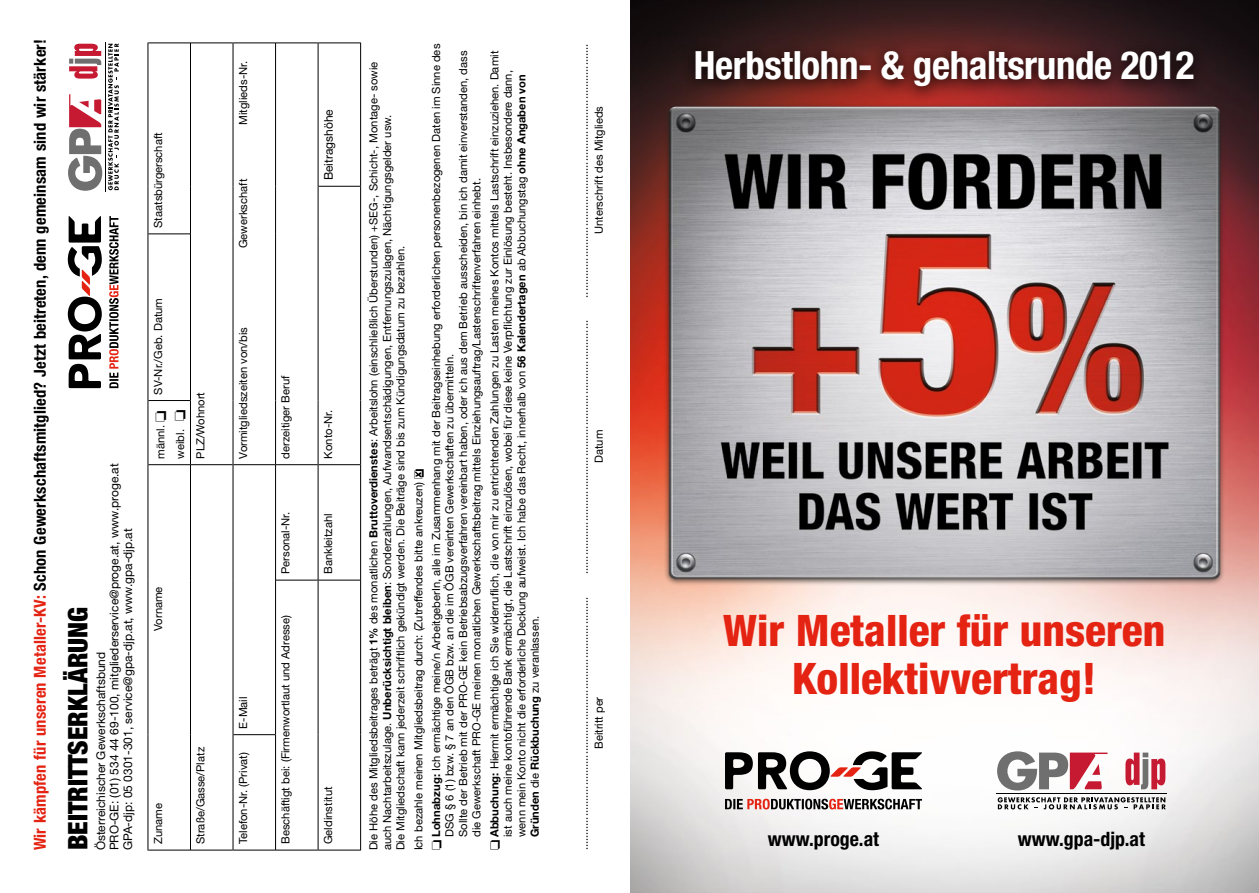
<style>
.page{position:relative;width:1259px;height:893px;background:#fff}
.page>*{position:absolute;margin:0;border:0;box-sizing:border-box;transform-origin:0 0}
.t1{font:800 condensed 43.5px/48px "Helvetica Neue LT Std";color:#e42313;text-align:center}
.t2{font:700 condensed 39px "Helvetica Neue LT Std";letter-spacing:-.01em;color:#fff}
.t3{font:900 condensed 27px "Helvetica Neue LT Std";color:#000}
.t4{font:700 condensed 19.8px "Helvetica Neue LT Std";color:#000}
.t5{font:700 condensed 16.5px "Helvetica Neue LT Std";letter-spacing:.01em;color:#000}
.t6{font:12px/13.5px "Helvetica Neue LT Std";color:#000}
.t7{font:11.25px/13.5px "Helvetica Neue LT Std";color:#000}
.s1{color:#e42313}
.s2{font-weight:700}
</style>
<div class="page">
<img style="left:630px;top:0;width:629px;height:751px">
<img style="left:655px;top:388px;width:578px;height:244px">
<div style="left:681px;top:39px;width:526px;height:63px;background:#000;opacity:.75"></div>
<svg style="left:630px;top:751px;width:629px;height:142px"></svg>
<hr style="left:148px;top:735px;width:1px;height:115px;background:#000">
<hr style="left:148px;top:850px;width:42px;height:1px;background:#000">
<hr style="left:148px;top:580px;width:1px;height:155px;background:#000">
<hr style="left:148px;top:465px;width:1px;height:115px;background:#000">
<hr style="left:148px;top:400px;width:1px;height:65px;background:#000">
<hr style="left:148px;top:464px;width:42px;height:1px;background:#000">
<hr style="left:148px;top:234px;width:1px;height:166px;background:#000">
<hr style="left:148px;top:400px;width:42px;height:1px;background:#000">
<hr style="left:190px;top:735px;width:1px;height:115px;background:#000">
<hr style="left:191px;top:850px;width:42px;height:1px;background:#000">
<hr style="left:190px;top:580px;width:1px;height:155px;background:#000">
<hr style="left:190px;top:465px;width:1px;height:115px;background:#000">
<hr style="left:190px;top:400px;width:1px;height:65px;background:#000">
<hr style="left:191px;top:464px;width:42px;height:1px;background:#000">
<hr style="left:190px;top:234px;width:1px;height:166px;background:#000">
<hr style="left:233px;top:735px;width:1px;height:115px;background:#000">
<hr style="left:233px;top:850px;width:42px;height:1px;background:#000">
<hr style="left:233px;top:580px;width:1px;height:155px;background:#000">
<hr style="left:233px;top:734px;width:42px;height:1px;background:#000">
<hr style="left:233px;top:465px;width:1px;height:115px;background:#000">
<hr style="left:233px;top:400px;width:1px;height:65px;background:#000">
<hr style="left:233px;top:464px;width:42px;height:1px;background:#000">
<hr style="left:233px;top:234px;width:1px;height:166px;background:#000">
<hr style="left:275px;top:735px;width:1px;height:115px;background:#000">
<hr style="left:276px;top:850px;width:42px;height:1px;background:#000">
<hr style="left:275px;top:580px;width:1px;height:155px;background:#000">
<hr style="left:275px;top:465px;width:1px;height:115px;background:#000">
<hr style="left:276px;top:580px;width:42px;height:1px;background:#000">
<hr style="left:275px;top:400px;width:1px;height:65px;background:#000">
<hr style="left:276px;top:464px;width:42px;height:1px;background:#000">
<hr style="left:275px;top:234px;width:1px;height:166px;background:#000">
<hr style="left:318px;top:850px;width:42px;height:1px;background:#000">
<hr style="left:318px;top:580px;width:42px;height:1px;background:#000">
<hr style="left:318px;top:735px;width:1px;height:115px;background:#000">
<hr style="left:318px;top:580px;width:1px;height:155px;background:#000">
<hr style="left:360px;top:735px;width:1px;height:115px;background:#000">
<hr style="left:360px;top:580px;width:1px;height:155px;background:#000">
<hr style="left:318px;top:465px;width:1px;height:115px;background:#000">
<hr style="left:360px;top:465px;width:1px;height:115px;background:#000">
<hr style="left:318px;top:400px;width:1px;height:65px;background:#000">
<hr style="left:318px;top:464px;width:42px;height:1px;background:#000">
<hr style="left:318px;top:234px;width:1px;height:166px;background:#000">
<hr style="left:360px;top:400px;width:1px;height:65px;background:#000">
<hr style="left:360px;top:234px;width:1px;height:166px;background:#000">
<svg style="left:415px;top:471px;width:7px;height:6px"></svg>
<svg style="left:67px;top:43px;width:1192px;height:345px"></svg>
<h3 class="t5" style="left:30px;top:850px;width:813px;rotate:-90deg"><span class="s1">Wir kämpfen für unseren Metaller-KV:</span> Schon Gewerkschaftsmitglied? Jetzt beitreten, denn gemeinsam sind wir stärker!</h3>
<p class="t6" style="left:94px;top:850px;width:388px;rotate:-90deg">Österreichischer Gewerkschaftsbund<br>PRO-GE: (01) 534 44 69-100, mitgliederservice@proge.at, www.proge.at<br>GPA-djp: 05 0301-301, service@gpa-djp.at, www.gpa-djp.at</p>
<h3 class="t3" style="left:61px;top:850px;width:245px;rotate:-90deg">BEITRITTSERKLÄRUNG</h3>
<p class="t7" style="left:151px;top:228px;width:97px;rotate:-90deg">Staatsbürgerschaft</p>
<p class="t7" style="left:151px;top:394px;width:98px;rotate:-90deg">SV-Nr./Geb. Datum</p>
<p class="t7" style="left:151px;top:459px;width:50px;line-height:19.5px;rotate:-90deg">männl. ❏ weibl. ❏</p>
<p class="t7" style="left:194px;top:459px;width:68px;rotate:-90deg">PLZ/Wohnort</p>
<p class="t7" style="left:151px;top:631px;width:46px;rotate:-90deg">Vorname</p>
<p class="t7" style="left:151px;top:844px;width:43px;rotate:-90deg">Zuname</p>
<p class="t7" style="left:194px;top:844px;width:99px;rotate:-90deg">Straße/Gasse/Platz</p>
<p class="t7" style="left:236px;top:125px;width:65px;rotate:-90deg">Mitglieds-Nr.</p>
<p class="t7" style="left:236px;top:248px;width:71px;rotate:-90deg">Gewerkschaft</p>
<p class="t7" style="left:236px;top:459px;width:133px;rotate:-90deg">Vormitgliedszeiten von/bis</p>
<p class="t7" style="left:236px;top:729px;width:34px;rotate:-90deg">E-Mail</p>
<p class="t7" style="left:236px;top:844px;width:93px;rotate:-90deg">Telefon-Nr. (Privat)</p>
<p class="t7" style="left:279px;top:459px;width:84px;rotate:-90deg">derzeitiger Beruf</p>
<p class="t7" style="left:279px;top:574px;width:64px;rotate:-90deg">Personal-Nr.</p>
<p class="t7" style="left:279px;top:844px;width:231px;rotate:-90deg">Beschäftigt bei: (Firmenwortlaut und Adresse)</p>
<p class="t6" style="left:321px;top:180px;width:73px;rotate:-90deg">Beitragshöhe</p>
<p class="t7" style="left:321px;top:459px;width:50px;rotate:-90deg">Konto-Nr.</p>
<p class="t7" style="left:321px;top:574px;width:62px;rotate:-90deg">Bankleitzahl</p>
<p class="t7" style="left:321px;top:844px;width:59px;rotate:-90deg">Geldinstitut</p>
<p class="t7" style="left:409px;top:850px;width:808px;line-height:17.7px;rotate:-90deg">Ich bezahle meinen Mitgliedsbeitrag durch: (Zutreffendes bitte ankreuzen) ❏<br>❏ <span class="s2">Lohnabzug:</span> Ich ermächtige meine/n ArbeitgeberIn, alle im Zusammenhang mit der Beitragseinhebung erforderlichen personenbezogenen Daten im Sinne des</p>
<p class="t7" style="left:443px;top:837px;width:788px;rotate:-90deg">DSG § 6 (1) bzw. § 7 an den ÖGB bzw. an die im ÖGB vereinten Gewerkschaften zu übermitteln.<br>Sollte der Betrieb mit der PRO-GE kein Betriebsabzugsverfahren vereinbart haben, oder ich aus dem Betrieb ausscheiden, bin ich damit einverstanden, dass die Gewerkschaft PRO-GE meinen monatlichen Gewerkschaftsbeitrag mittels Einziehungsauftrag/Lastenschriftenverfahren einhebt.</p>
<p class="t7" style="left:487px;top:837px;width:788px;text-indent:-13px;rotate:-90deg">❑ <span class="s2">Abbuchung:</span> Hiermit ermächtige ich Sie widerruflich, die von mir zu entrichtenden Zahlungen zu Lasten meines Kontos mittels Lastschrift einzuziehen. Damit ist auch meine kontoführende Bank ermächtigt, die Lastschrift einzulösen, wobei für diese keine Verpflichtung zur Einlösung besteht. Insbesondere dann, wenn mein Konto nicht die erforderliche Deckung aufweist. Ich habe das Recht, innerhalb von <span class="s2">56 Kalendertagen</span> ab Abbuchungstag <span class="s2">ohne Angaben von Gründen</span> die <span class="s2">Rückbuchung</span> zu veranlassen.</p>
<p class="t7" style="left:367px;top:850px;width:790px;rotate:-90deg">Die Höhe des Mitgliedsbeitrages beträgt <span class="s2">1%</span> des monatlichen <span class="s2">Bruttoverdienstes</span>: Arbeitslohn (einschließlich Überstunden) +SEG-, Schicht-, Montage- sowie auch Nachtarbeitszulage. <span class="s2">Unberücksichtigt bleiben</span>: Sonderzahlungen, Aufwandsentschädigungen, Entfernungszulagen, Nächtigungsgelder usw.<br>Die Mitgliedschaft kann jederzeit schriftlich gekündigt werden. Die Beiträge sind bis zum Kündigungsdatum zu bezahlen.</p>
<p class="t7" style="left:576px;top:298px;width:255px;line-height:15px;text-align:center;rotate:-90deg">..................................................................................<br>Unterschrift des Mitglieds</p>
<p class="t7" style="left:576px;top:574px;width:255px;line-height:15px;text-align:center;rotate:-90deg">..................................................................................<br>Datum</p>
<p class="t7" style="left:576px;top:850px;width:255px;line-height:15px;text-align:center;rotate:-90deg">..................................................................................<br>Beitritt per</p>
<h2 class="t2" style="left:694px;top:42px;width:502px">Herbstlohn- &amp; gehaltsrunde 2012</h2>
<h1 class="t1" style="left:723px;top:606px;width:443px">Wir Metaller für unseren<br>Kollektivvertrag!</h1>
<h3 class="t4" style="left:768px;top:827px;width:113px">www.proge.at</h3>
<h3 class="t4" style="left:1018px;top:827px;width:128px">www.gpa-djp.at</h3>
</div>
